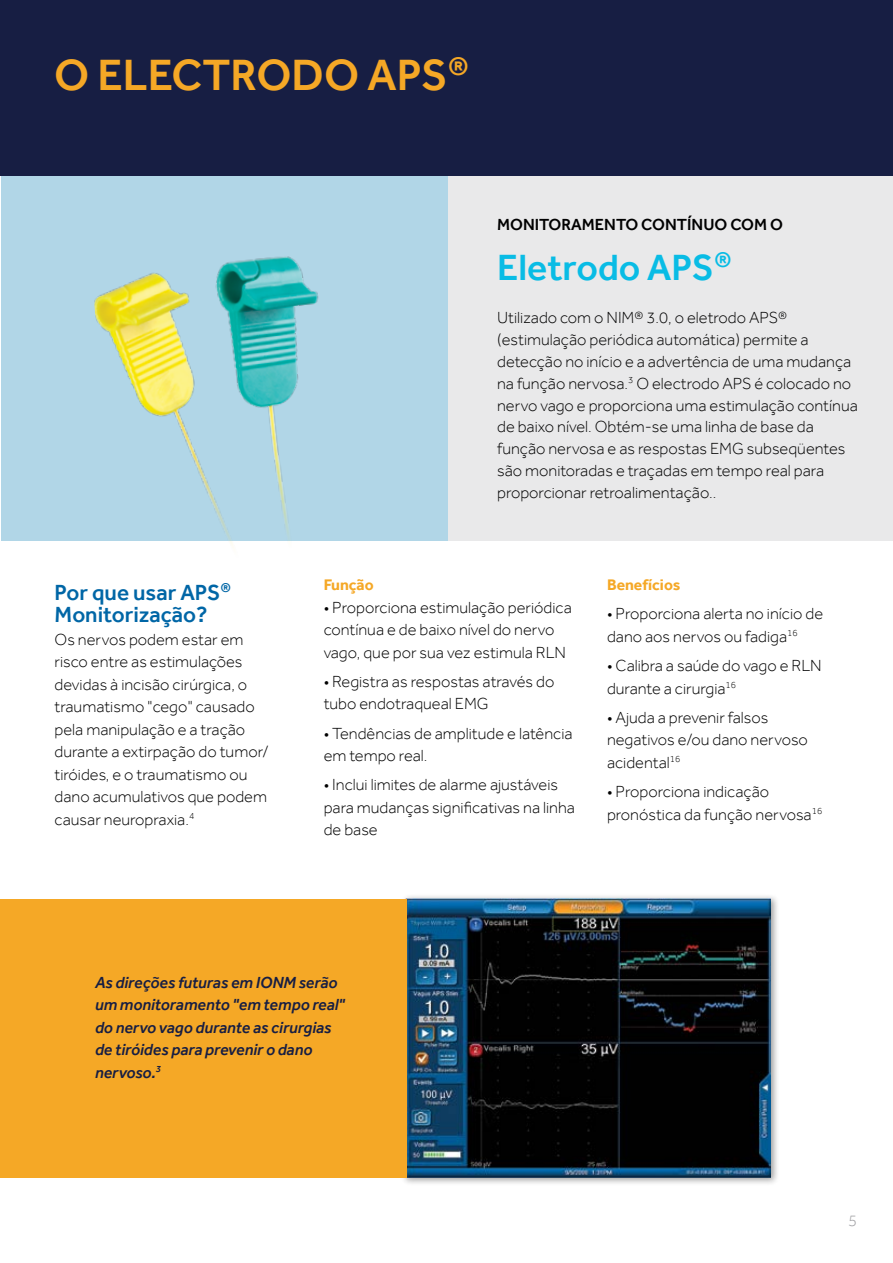
<style>
.page{position:relative;width:893px;height:1263px;background:#fff}
.page>*{position:absolute;margin:0;border:0;box-sizing:border-box;transform-origin:0 0}
.t1{font:500 45px "Effra";color:#f5a826}
.t2{font:500 37.5px "Effra";color:#09bce5}
.t3{font:500 22.5px/22.5px "Effra";color:#0066a6}
.t4{font:300 16.5px/22.5px "Effra";color:#000}
.t5{font:italic 500 16.5px/22.5px "Effra";color:#171e43}
.t6{font:500 16.5px "Effra";color:#000}
.t7{font:300 16.5px "Effra";color:#a1a1a4}
.t8{font:700 15.75px "Effra";color:#f5a826}
</style>
<div class="page">
<div style="left:446px;top:177px;width:447px;height:364px;background:#e9e9ea"></div>
<div style="left:2px;top:176px;width:446px;height:365px;background:#b1d6e7"></div>
<div style="left:0;top:0;width:893px;height:176px;background:#171e43"></div>
<div style="left:400px;top:893px;width:379px;height:293px;background:#000;opacity:.38"></div>
<img style="left:405px;top:898px;width:366px;height:279px">
<div style="left:0;top:899px;width:406px;height:278px;background:#f5a826"></div>
<img style="left:94px;top:256px;width:225px;height:290px">
<h1 class="t1" style="left:54px;top:48px;width:416px">O ELECTRODO APS<sup>®</sup></h1>
<p class="t6" style="left:497px;top:215px;width:287px">MONITORAMENTO CONTÍNUO COM O</p>
<h2 class="t2" style="left:497px;top:245px;width:236px">Eletrodo APS<sup>®</sup></h2>
<p class="t4" style="left:497px;top:307px;width:362px;line-height:21.9px">Utilizado com o NIM® 3.0, o eletrodo APS® (estimulação periódica automática) permite a detecção no início e a advertência de uma mudança na função nervosa.<sup>3</sup> O electrodo APS é colocado no nervo vago e proporciona uma estimulação contínua de baixo nível. Obtém-se uma linha de base da função nervosa e as respostas EMG subseqüentes são monitoradas e traçadas em tempo real para proporcionar retroalimentação..</p>
<h3 class="t3" style="left:55px;top:581px;width:178px">Por que usar APS<sup>®<br></sup>Monitorização?</h3>
<p class="t4" style="left:55px;top:628px;width:216px">Os nervos podem estar em risco entre as estimulações devidas à incisão cirúrgica, o traumatismo "cego" causado pela manipulação e a tração durante a extirpação do tumor/ tiróides, e o traumatismo ou dano acumulativos que podem causar neuropraxia.<sup>4</sup></p>
<p class="t8" style="left:324px;top:575px;width:51px">Função</p>
<p class="t4" style="left:324px;top:596px;width:250px">• Proporciona estimulação periódica contínua e de baixo nível do nervo vago, que por sua vez estimula RLN</p>
<p class="t4" style="left:324px;top:670px;width:232px">• Registra as respostas através do tubo endotraqueal EMG</p>
<p class="t4" style="left:324px;top:722px;width:250px">• Tendências de amplitude e latência em tempo real.</p>
<p class="t4" style="left:324px;top:773px;width:253px">• Inclui limites de alarme ajustáveis para mudanças significativas na linha de base</p>
<p class="t8" style="left:607px;top:575px;width:75px">Benefícios</p>
<p class="t4" style="left:607px;top:602px;width:218px">• Proporciona alerta no início de dano aos nervos ou fadiga<sup>16</sup></p>
<p class="t4" style="left:607px;top:654px;width:216px">• Calibra a saúde do vago e RLN durante a cirurgia<sup>16</sup></p>
<p class="t4" style="left:607px;top:706px;width:202px">• Ajuda a prevenir falsos negativos e/ou dano nervoso acidental<sup>16</sup></p>
<p class="t4" style="left:607px;top:780px;width:217px">• Proporciona indicação pronóstica da função nervosa<sup>16</sup></p>
<p class="t5" style="left:95px;top:971px;width:251px">As direções futuras em IONM serão um monitoramento "em tempo real" do nervo vago durante as cirurgias de tiróides para prevenir o dano nervoso.<sup>3</sup></p>
<p class="t7" style="left:848px;top:1211px;width:10px">5</p>
</div>
